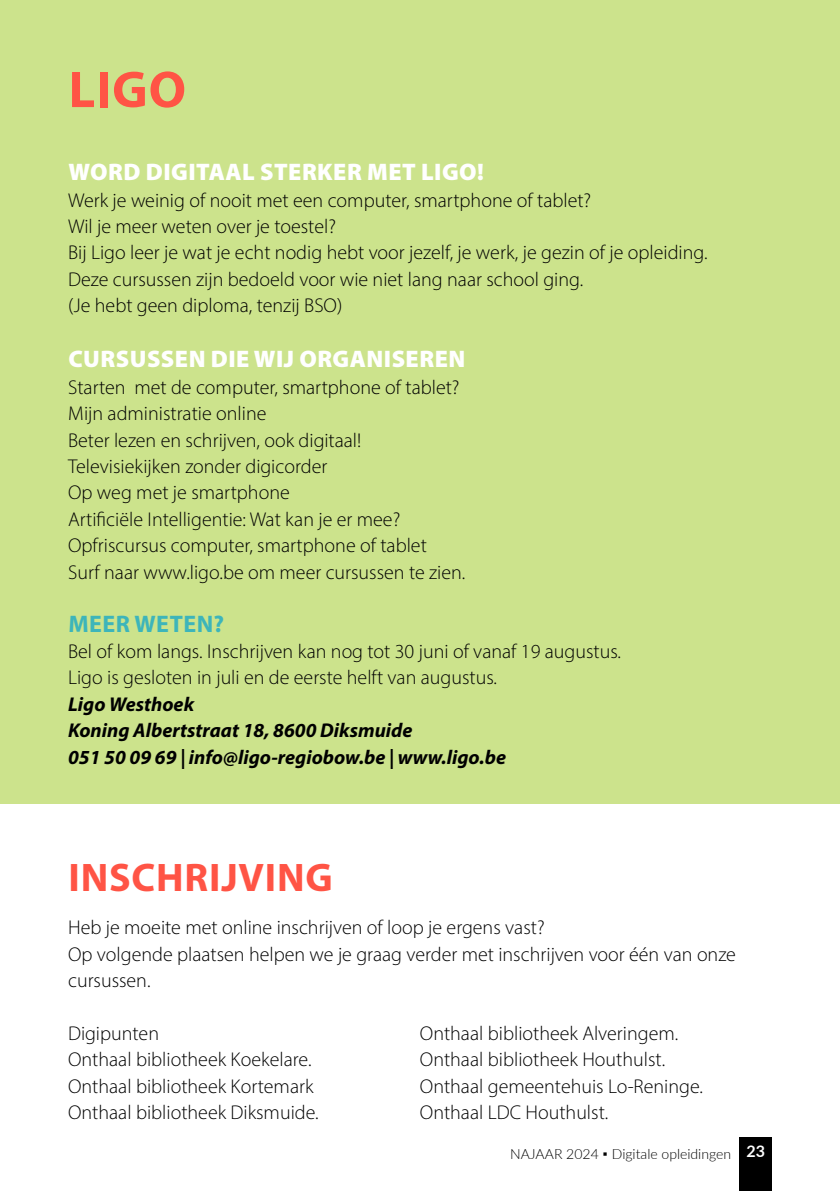
<style>
.page{position:relative;width:840px;height:1191px;background:#fff}
.page>*{position:absolute;margin:0;border:0;box-sizing:border-box;transform-origin:0 0}
.t1{font:700 52px "Myriad Pro";color:#ff5445}
.t2{font:700 40px "Myriad Pro";letter-spacing:.02em;color:#ff5445}
.t3{font:900 24px "Myriad Pro";letter-spacing:.02em;color:#fff}
.t4{font:700 24px "Myriad Pro";letter-spacing:.02em;color:#3db5ba}
.t5{font:300 20px/26.4px "Myriad Pro";color:#000}
.t6{font:italic 700 20px/26.4px "Myriad Pro";color:#000}
.t7{font:300 14px "Lato";color:#000}
.s1{font-weight:700;font-size:16px;color:#fff}
</style>
<div class="page">
<div style="left:0;top:0;width:839px;height:804px;background:#cce38c"></div>
<div style="left:739px;top:1137px;width:32px;height:54px;background:#000"></div>
<h1 class="t1" style="left:69px;top:56px;width:119px">LIGO</h1>
<p class="t3" style="left:68px;top:156px;width:417px">WORD DIGITAAL STERKER MET LIGO!</p>
<p class="t5" style="left:68px;top:186px;width:640px">Werk je weinig of nooit met een computer, smartphone of tablet?<br>Wil je meer weten over je toestel?<br>Bij Ligo leer je wat je echt nodig hebt voor jezelf, je werk, je gezin of je opleiding.<br>Deze cursussen zijn bedoeld voor wie niet lang naar school ging.<br>(Je hebt geen diploma, tenzij BSO)</p>
<p class="t3" style="left:68px;top:343px;width:398px">CURSUSSEN DIE WIJ ORGANISEREN</p>
<p class="t5" style="left:68px;top:374px;width:398px">Starten met de computer, smartphone of tablet?<br>Mijn administratie online<br>Beter lezen en schrijven, ook digitaal!<br>Televisiekijken zonder digicorder<br>Op weg met je smartphone<br>Artificiële Intelligentie: Wat kan je er mee?<br>Opfriscursus computer, smartphone of tablet<br>Surf naar www.ligo.be om meer cursussen te zien.</p>
<p class="t4" style="left:68px;top:608px;width:157px">MEER WETEN?</p>
<p class="t5" style="left:68px;top:638px;width:554px">Bel of kom langs. Inschrijven kan nog tot 30 juni of vanaf 19 augustus.<br>Ligo is gesloten in juli en de eerste helft van augustus.</p>
<p class="t6" style="left:68px;top:690px;width:439px">Ligo Westhoek<br>Koning Albertstraat 18, 8600 Diksmuide<br>051 50 09 69 | info@ligo-regiobow.be | www.ligo.be</p>
<h2 class="t2" style="left:68px;top:851px;width:266px">INSCHRIJVING</h2>
<p class="t5" style="left:68px;top:914px;width:669px">Heb je moeite met online inschrijven of loop je ergens vast?<br>Op volgende plaatsen helpen we je graag verder met inschrijven voor één van onze cursussen.</p>
<p class="t5" style="left:68px;top:1019px;width:252px">Digipunten<br>Onthaal bibliotheek Koekelare.<br>Onthaal bibliotheek Kortemark<br>Onthaal bibliotheek Diksmuide.</p>
<p class="t5" style="left:419px;top:1019px;width:284px">Onthaal bibliotheek Alveringem.<br>Onthaal bibliotheek Houthulst.<br>Onthaal gemeentehuis Lo-Reninge.<br>Onthaal LDC Houthulst.</p>
<p class="t7" style="left:510px;top:1144px;width:256px">NAJAAR 2024 ▪ Digitale opleidingen <span class="s1">23</span></p>
</div>
